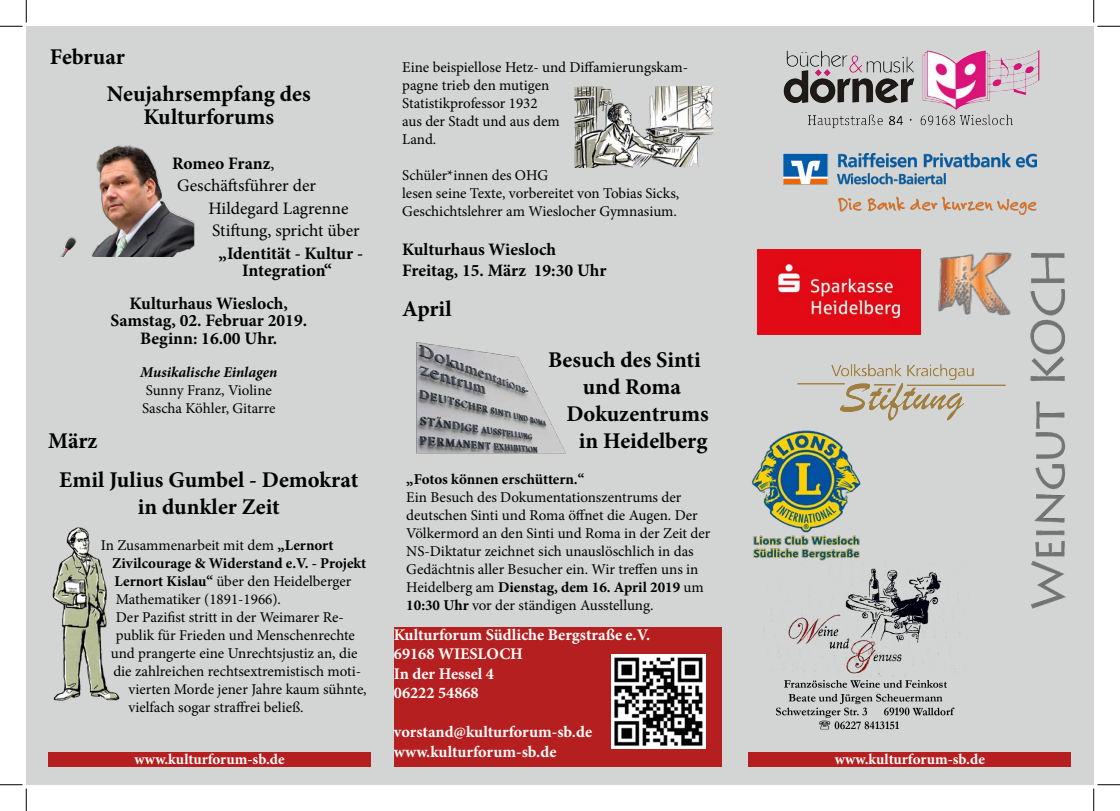
<style>
.page{position:relative;width:1120px;height:811px;background:#fff}
.page>*{position:absolute;margin:0;border:0;box-sizing:border-box;transform-origin:0 0}
.t1{font:700 22.5px/27px "Minion Pro";color:#000;text-align:center}
.t2{font:700 17.5px/17.5px "Minion Pro";color:#000;text-align:center}
.t3{font:17.5px "Minion Pro";color:#000}
.t4{font:700 16.25px "Minion Pro";color:#fff}
.t5{font:15px/18px "Minion Pro";color:#000}
.t6{font:700 15px "Minion Pro";color:#fff}
.t7{font:700 15px "Minion Pro";letter-spacing:-.005em;color:#000}
.t8{font:italic 700 15px "Minion Pro";letter-spacing:-.005em;color:#000}
.s1{font-weight:400}
.s2{font-weight:700}
</style>
<div class="page">
<div style="left:26px;top:26px;width:1067px;height:759px;background:#d2d5d3"></div>
<img style="left:783px;top:50px;width:255px;height:79px">
<img style="left:783px;top:154px;width:253px;height:60px">
<div style="left:394px;top:628px;width:327px;height:139px;background:#b51f1f"></div>
<img style="left:765px;top:563px;width:195px;height:167px">
<img style="left:936px;top:252px;width:130px;height:362px">
<img style="left:757px;top:250px;width:163px;height:84px">
<div style="left:48px;top:752px;width:323px;height:15px;background:#b51f1f"></div>
<div style="left:748px;top:752px;width:322px;height:15px;background:#b51f1f"></div>
<img style="left:752px;top:430px;width:109px;height:131px">
<img style="left:611px;top:654px;width:94px;height:94px">
<img style="left:797px;top:364px;width:207px;height:56px">
<img style="left:60px;top:145px;width:135px;height:111px">
<img style="left:52px;top:527px;width:68px;height:174px">
<img style="left:416px;top:342px;width:150px;height:112px">
<img style="left:574px;top:86px;width:139px;height:82px">
<svg style="left:0;top:0;width:27px;height:27px"></svg>
<svg style="left:0;top:784px;width:27px;height:27px"></svg>
<svg style="left:1093px;top:0;width:26px;height:27px"></svg>
<svg style="left:1093px;top:784px;width:26px;height:27px"></svg>
<p class="t1" style="left:50px;top:43px;width:77px">Februar</p>
<p class="t1" style="left:107px;top:82px;width:205px;line-height:22.5px">Neujahrsempfang des<br>Kulturforums</p>
<p class="t2" style="left:172px;top:154px;width:104px">Romeo Franz<span class="s1">,</span></p>
<p class="t3" style="left:177px;top:174px;width:140px">Geschäftsführer der</p>
<p class="t3" style="left:208px;top:196px;width:141px">Hildegard Lagrenne</p>
<p class="t3" style="left:212px;top:219px;width:149px">Stiftung, spricht über</p>
<p class="t2" style="left:218px;top:244px;width:146px">„Identität - Kultur -<br>Integration“</p>
<p class="t2" style="left:130px;top:294px;width:160px">Kulturhaus Wiesloch,</p>
<p class="t2" style="left:110px;top:312px;width:198px">Samstag, 02. Februar 2019.</p>
<p class="t2" style="left:140px;top:329px;width:139px">Beginn: 16.00 Uhr.</p>
<p class="t8" style="left:140px;top:361px;width:139px">Musikalische Einlagen</p>
<p class="t5" style="left:146px;top:381px;width:127px">Sunny Franz, Violine</p>
<p class="t5" style="left:142px;top:399px;width:135px">Sascha Köhler, Gitarre</p>
<p class="t5" style="left:402px;top:58px;width:287px">Eine beispiellose Hetz- und Diffamierungskam&shy;pagne trieb den mutigen<br>Statistikprofessor 1932<br>aus der Stadt und aus dem<br>Land.</p>
<p class="t5" style="left:402px;top:166px;width:278px">Schüler*innen des OHG<br>lesen seine Texte, vorbereitet von Tobias Sicks,<br>Geschichtslehrer am Wieslocher Gymnasium.</p>
<p class="t2" style="left:402px;top:240px;width:155px">Kulturhaus Wiesloch</p>
<p class="t2" style="left:402px;top:261px;width:206px">Freitag, 15. März 19:30 Uhr</p>
<p class="t1" style="left:402px;top:295px;width:51px">April</p>
<p class="t1" style="left:582px;top:346px;width:119px;text-align:left;text-indent:-35px">Besuch des Sinti und Roma</p>
<p class="t1" style="left:566px;top:400px;width:144px">Dokuzentrums in Heidelberg</p>
<p class="t7" style="left:406px;top:469px;width:179px">„Fotos können erschüttern.“</p>
<p class="t5" style="left:406px;top:488px;width:305px">Ein Besuch des Dokumentationszentrums der deutschen Sinti und Roma öffnet die Augen. Der Völkermord an den Sinti und Roma in der Zeit der NS-Diktatur zeichnet sich unauslöschlich in das Gedächtnis aller Besucher ein. Wir treffen uns in Heidelberg am <span class="s2">Dienstag, dem 16. April 2019</span> um <span class="s2">10:30 Uhr</span> vor der ständigen Ausstellung.</p>
<p class="t1" style="left:48px;top:427px;width:51px">März</p>
<p class="t1" style="left:59px;top:466px;width:300px">Emil Julius Gumbel - Demokrat in dunkler Zeit</p>
<p class="t5" style="left:112px;top:537px;width:255px;text-indent:-11px">In Zusammenarbeit mit dem <span class="s2">„Lernort Zivilcourage &amp; Widerstand e.V. - Projekt Lernort Kislau“</span> über den Heidelberger Mathematiker (1891-1966).</p>
<p class="t5" style="left:116px;top:609px;width:229px">Der Pazifist stritt in der Weimarer Re-</p>
<p class="t5" style="left:116px;top:627px;width:240px">publik für Frieden und Menschenrechte</p>
<p class="t5" style="left:111px;top:645px;width:248px">und prangerte eine Unrechtsjustiz an, die</p>
<p class="t5" style="left:113px;top:663px;width:249px">die zahlreichen rechtsextremistisch moti-</p>
<p class="t5" style="left:128px;top:681px;width:240px">vierten Morde jener Jahre kaum sühnte,</p>
<p class="t5" style="left:128px;top:699px;width:177px">vielfach sogar straffrei beließ.</p>
<p class="t4" style="left:394px;top:623px;width:258px">Kulturforum Südliche Bergstraße e.V.</p>
<p class="t4" style="left:394px;top:642px;width:131px">69168 WIESLOCH</p>
<p class="t4" style="left:394px;top:662px;width:102px">In der Hessel 4</p>
<p class="t4" style="left:394px;top:681px;width:86px">06222 54868</p>
<p class="t4" style="left:394px;top:720px;width:200px">vorstand@kulturforum-sb.de</p>
<p class="t4" style="left:394px;top:740px;width:164px">www.kulturforum-sb.de</p>
<p class="t6" style="left:134px;top:748px;width:151px">www.kulturforum-sb.de</p>
<p class="t6" style="left:834px;top:748px;width:151px">www.kulturforum-sb.de</p>
</div>
